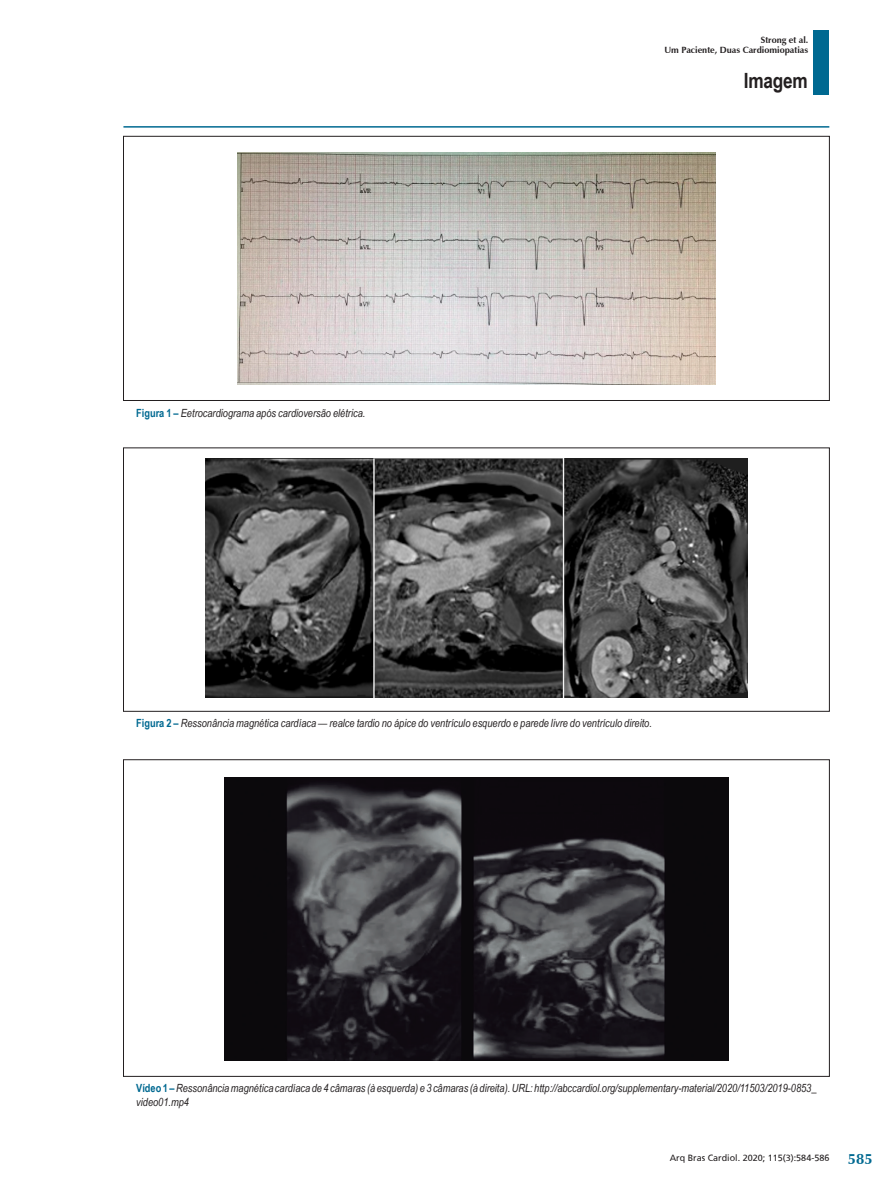
<style>
.page{position:relative;width:893px;height:1191px;background:#fff}
.page>*{position:absolute;margin:0;border:0;box-sizing:border-box;transform-origin:0 0}
.t1{font:700 21px "Arial Narrow";letter-spacing:-.01em;color:#231f20}
.t2{font:700 15px "Zapf Humanist 601 BT";color:#006991}
._05_LEGENDA_TABELA{font:italic 11.25px/13.5px "Arial Narrow";color:#231f20}
.t3{font:700 9px/10.8px "Zapf Humanist 601 BT";color:#231f20;text-align:right}
.t4{font:9px "Frutiger";color:#231f20}
.s1{font-weight:700;font-style:normal;color:#006991}
</style>
<div class="page">
<hr style="left:123px;top:126px;width:706px;height:2px;background:#006991">
<div style="left:813px;top:30px;width:16px;height:64px;background:#006991"></div>
<div style="left:123px;top:136px;width:707px;height:265px;border:1px solid #231f20"></div>
<img style="left:238px;top:152px;width:477px;height:232px">
<img style="left:205px;top:459px;width:543px;height:238px">
<img style="left:224px;top:777px;width:504px;height:283px">
<p class="t3" style="left:664px;top:34px;width:145px">Strong et al.<br>Um Paciente, Duas Cardiomiopatias</p>
<h1 class="t1" style="left:744px;top:65px;width:66px">Imagem</h1>
<p class="_05_LEGENDA_TABELA" style="left:136px;top:405px;width:231px"><span class="s1">Figura 1 –</span> Eetrocardiograma após cardioversão elétrica.</p>
<p class="_05_LEGENDA_TABELA" style="left:136px;top:716px;width:517px"><span class="s1">Figura 2 –</span> Ressonância magnética cardíaca — realce tardio no ápice do ventrículo esquerdo e parede livre do ventrículo direito.</p>
<p class="_05_LEGENDA_TABELA" style="left:136px;top:1081px;width:682px"><span class="s1">Vídeo 1 –</span> Ressonância magnética cardíaca de 4 câmaras (à esquerda) e 3 câmaras (à direita). URL: http://abccardiol.org/supplementary-material/2020/11503/2019-0853_ video01.mp4</p>
<p class="t4" style="left:670px;top:1153px;width:161px">Arq Bras Cardiol. 2020; 115(3):584-586</p>
<h2 class="t2" style="left:848px;top:1149px;width:26px">585</h2>
</div>
